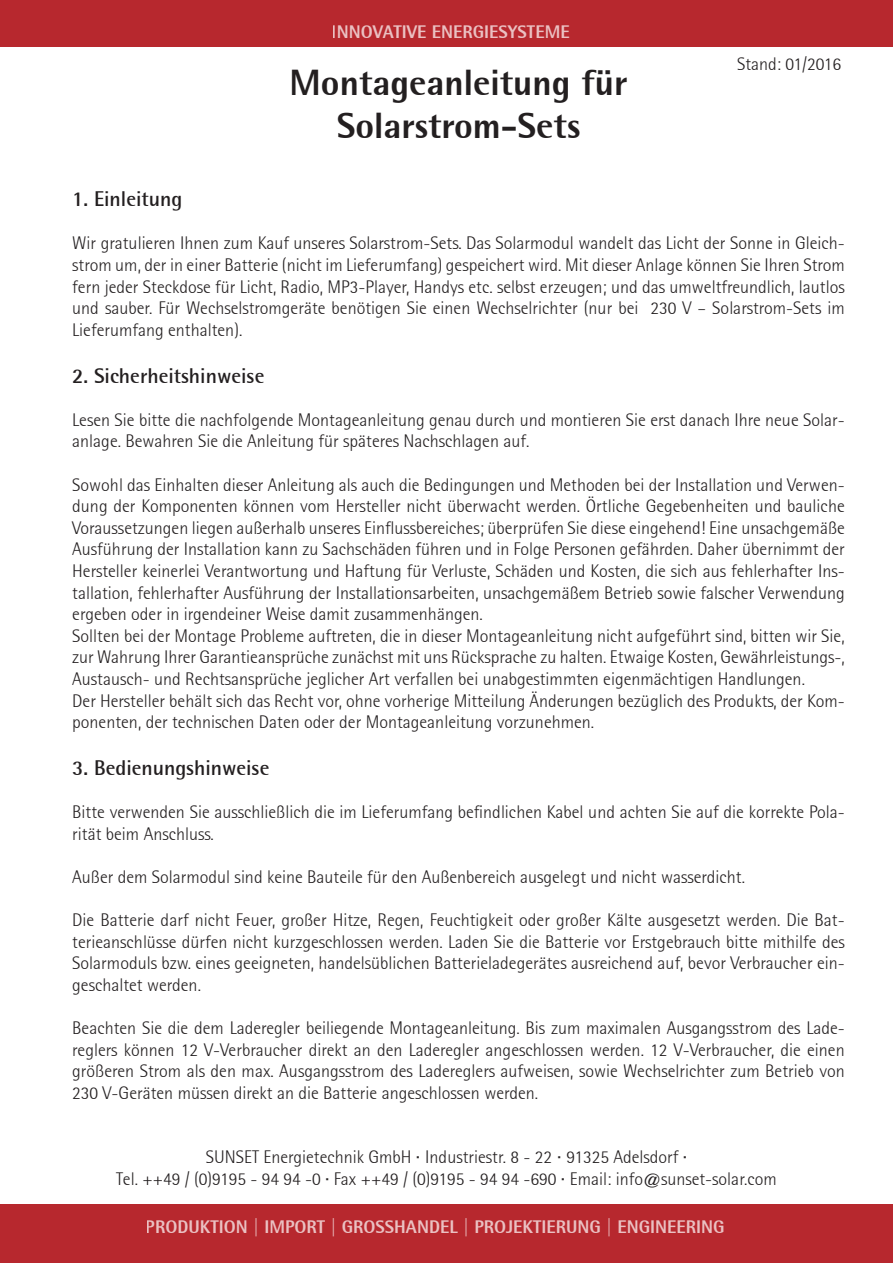
<style>
.page{position:relative;width:893px;height:1263px;background:#fff}
.page>*{position:absolute;margin:0;border:0;box-sizing:border-box;transform-origin:0 0}
.t1{font:800 36px "Rotis Semi Sans";color:#231f20}
.t2{font:700 21px "Rotis Semi Sans";color:#231f20}
.t3{font:300 18px/21.6px "Rotis Semisans";color:#231f20;text-align:justify}
.t4{font:800 18px "Rotis Semi Sans";color:#fff}
.s1{font-family:"Rotis Semi Sans";font-weight:700}
</style>
<div class="page">
<div style="left:0;top:0;width:893px;height:47px;background:#b7282e"></div>
<div style="left:0;top:1205px;width:893px;height:58px;background:#b7282e"></div>
<p class="t4" style="left:332px;top:21px;width:239px">INNOVATIVE ENERGIESYSTEME</p>
<p class="t1" style="left:290px;top:59px;width:339px">Montageanleitung für</p>
<p class="t1" style="left:337px;top:103px;width:245px">Solarstrom-Sets</p>
<p class="t3" style="left:737px;top:54px;width:106px">Stand: 01/2016</p>
<p class="t2" style="left:72px;top:186px;width:112px">1. Einleitung</p>
<p class="t3" style="left:72px;top:232px;width:774px">Wir gratulieren Ihnen zum Kauf unseres Solarstrom-Sets. Das Solarmodul wandelt das Licht der Sonne in Gleich&shy;strom um, der in einer Batterie (nicht im Lieferumfang) gespeichert wird. Mit dieser Anlage können Sie Ihren Strom fern jeder Steckdose für Licht, Radio, MP3-Player, Handys etc. selbst erzeugen; und das umweltfreundlich, lautlos und sauber. Für Wechselstromgeräte benötigen Sie einen Wechselrichter (nur bei 230 V – Solarstrom-Sets im Lieferumfang enthalten).</p>
<p class="t2" style="left:72px;top:363px;width:194px">2. Sicherheitshinweise</p>
<p class="t3" style="left:72px;top:409px;width:774px">Lesen Sie bitte die nachfolgende Montageanleitung genau durch und montieren Sie erst danach Ihre neue Solar&shy;anlage. Bewahren Sie die Anleitung für späteres Nachschlagen auf.</p>
<p class="t3" style="left:72px;top:474px;width:774px">Sowohl das Einhalten dieser Anleitung als auch die Bedingungen und Methoden bei der Installation und Verwen&shy;dung der Komponenten können vom Hersteller nicht überwacht werden. Örtliche Gegebenheiten und bauliche Voraussetzungen liegen außerhalb unseres Einflussbereiches; überprüfen Sie diese eingehend! Eine unsachgemäße Ausführung der Installation kann zu Sachschäden führen und in Folge Personen gefährden. Daher übernimmt der Hersteller keinerlei Verantwortung und Haftung für Verluste, Schäden und Kosten, die sich aus fehlerhafter Ins&shy;tallation, fehlerhafter Ausführung der Installationsarbeiten, unsachgemäßem Betrieb sowie falscher Verwendung ergeben oder in irgendeiner Weise damit zusammenhängen.</p>
<p class="t3" style="left:72px;top:625px;width:774px">Sollten bei der Montage Probleme auftreten, die in dieser Montageanleitung nicht aufgeführt sind, bitten wir Sie, zur Wahrung Ihrer Garantieansprüche zunächst mit uns Rücksprache zu halten. Etwaige Kosten, Gewährleistungs-, Austausch- und Rechtsansprüche jeglicher Art verfallen bei unabgestimmten eigenmächtigen Handlungen.</p>
<p class="t3" style="left:72px;top:690px;width:774px">Der Hersteller behält sich das Recht vor, ohne vorherige Mitteilung Änderungen bezüglich des Produkts, der Kom&shy;ponenten, der technischen Daten oder der Montageanleitung vorzunehmen.</p>
<p class="t2" style="left:72px;top:755px;width:199px">3. Bedienungshinweise</p>
<p class="t3" style="left:72px;top:801px;width:774px">Bitte verwenden Sie ausschließlich die im Lieferumfang befindlichen Kabel und achten Sie auf die korrekte Pola&shy;rität beim Anschluss.</p>
<p class="t3" style="left:72px;top:866px;width:674px">Außer dem Solarmodul sind keine Bauteile für den Außenbereich ausgelegt und nicht wasserdicht.</p>
<p class="t3" style="left:72px;top:909px;width:774px">Die Batterie darf nicht Feuer, großer Hitze, Regen, Feuchtigkeit oder großer Kälte ausgesetzt werden. Die Bat&shy;terieanschlüsse dürfen nicht kurzgeschlossen werden. Laden Sie die Batterie vor Erstgebrauch bitte mithilfe des Solarmoduls bzw. eines geeigneten, handelsüblichen Batterieladegerätes ausreichend auf, bevor Verbraucher ein&shy;geschaltet werden.</p>
<p class="t3" style="left:72px;top:1017px;width:774px">Beachten Sie die dem Laderegler beiliegende Montageanleitung. Bis zum maximalen Ausgangsstrom des Lade&shy;reglers können 12 V-Verbraucher direkt an den Laderegler angeschlossen werden. 12 V-Verbraucher, die einen größeren Strom als den max. Ausgangsstrom des Ladereglers aufweisen, sowie Wechselrichter zum Betrieb von 230 V-Geräten müssen direkt an die Batterie angeschlossen werden.</p>
<p class="t3" style="left:206px;top:1146px;width:483px">SUNSET Energietechnik GmbH <span class="s1">·</span> Industriestr. 8 - 22 <span class="s1">·</span> 91325 Adelsdorf <span class="s1">·</span></p>
<p class="t3" style="left:116px;top:1168px;width:662px">Tel. ++49 / (0)9195 - 94 94 -0 <span class="s1">·</span> Fax ++49 / (0)9195 - 94 94 -690 <span class="s1">·</span> Email: info@sunset-solar.com</p>
<p class="t4" style="left:146px;top:1215px;width:580px">PRODUKTION | IMPORT | GROSSHANDEL | PROJEKTIERUNG | ENGINEERING</p>
</div>
